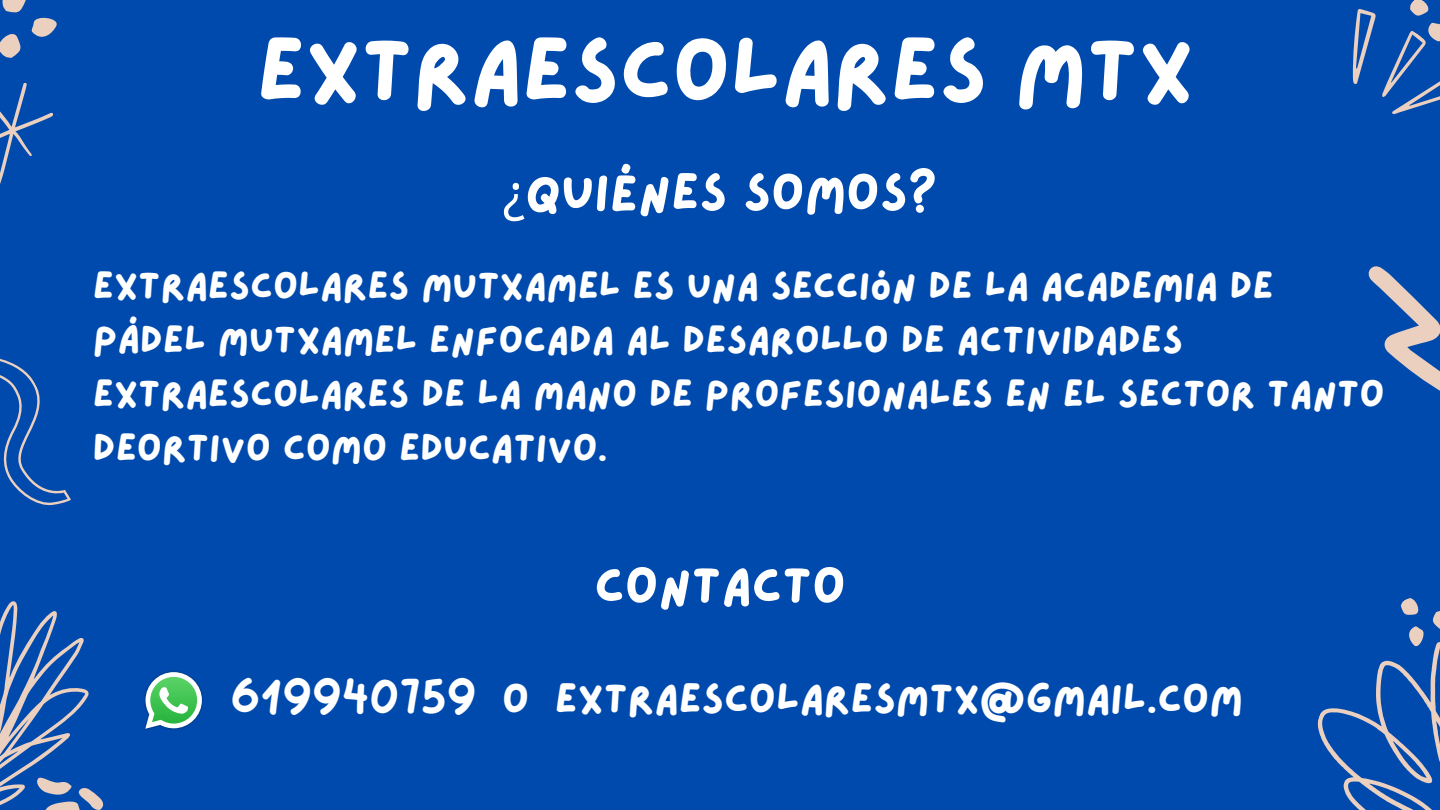
<style>
.page{position:relative;width:1440px;height:810px;background:#004aad}
.page>*{position:absolute;margin:0;border:0;box-sizing:border-box;transform-origin:0 0}
.t1{font:90px "Lazydog";color:#fff}
.t2{font:52px "Lazydog";color:#fff}
.t3{font:42px "Lazydog";color:#fff}
.t4{font:39px/54px "Lazydog";color:#fff}
.s1{font-family:"Noto Sans"}
</style>
<div class="page">
<svg style="left:1368px;top:266px;width:72px;height:125px"></svg>
<svg style="left:0;top:83px;width:53px;height:101px"></svg>
<svg style="left:0;top:358px;width:71px;height:148px"></svg>
<svg style="left:0;top:0;width:57px;height:58px"></svg>
<svg style="left:1317px;top:598px;width:123px;height:212px"></svg>
<svg style="left:1352px;top:0;width:88px;height:115px"></svg>
<svg style="left:0;top:601px;width:104px;height:209px"></svg>
<svg style="left:145px;top:672px;width:57px;height:57px"></svg>
<h1 class="t1" style="left:257px;top:27px;width:939px">EXTRAESCOLARES MTX</h1>
<h2 class="t2" style="left:503px;top:167px;width:436px"><span class="s1">¿</span>QUIÉNES SOMOS?</h2>
<p class="t4" style="left:93px;top:261px;width:1293px">EXTRAESCOLARES MUTXAMEL ES UNA SECCIÓN DE LA ACADEMIA DE PÁDEL MUTXAMEL ENFOCADA AL DESAROLLO DE ACTIVIDADES EXTRAESCOLARES DE LA MANO DE PROFESIONALES EN EL SECTOR TANTO DEORTIVO COMO EDUCATIVO.</p>
<h2 class="t2" style="left:594px;top:560px;width:253px">CONTACTO</h2>
<p class="t3" style="left:231px;top:679px;width:1014px">619940759 O EXTRAESCOLARESMTX@GMAIL.COM</p>
</div>
